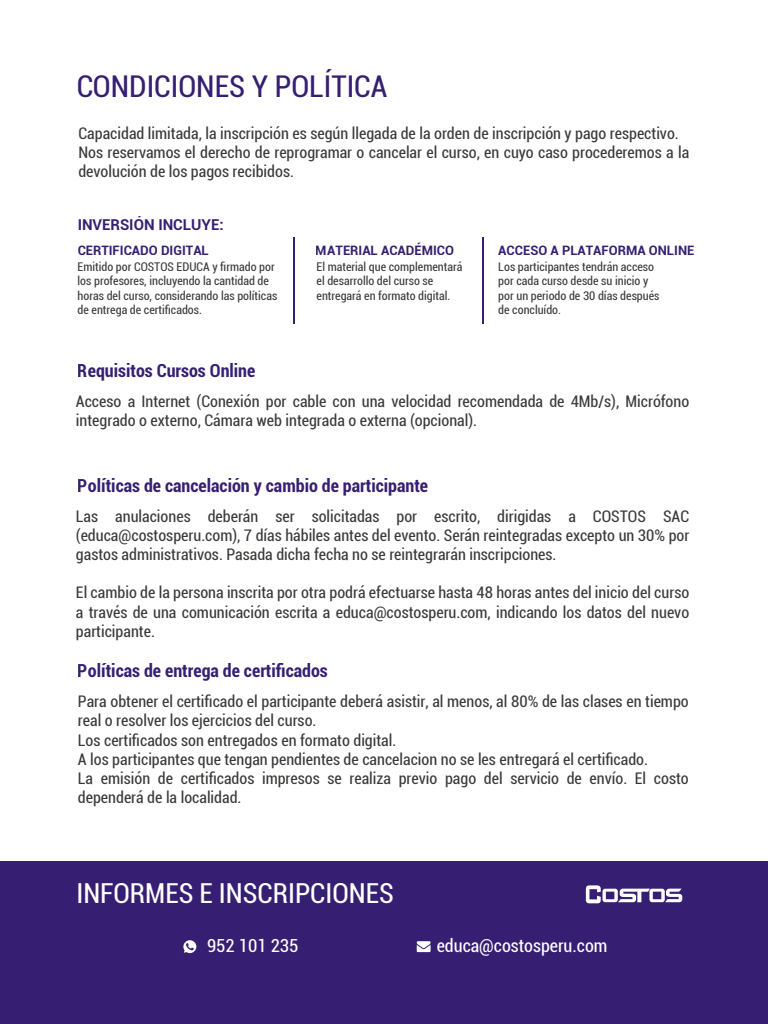
<style>
.page{position:relative;width:768px;height:1024px;background:#fff}
.page>*{position:absolute;margin:0;border:0;box-sizing:border-box;transform-origin:0 0}
.t1{font:condensed 30px "Roboto";color:#361f72}
.t2{font:condensed 27.6px "Roboto";color:#fff}
.t3{font:700 condensed 18px "Roboto";color:#361f72}
.t4{font:condensed 18px "Roboto";color:#fff}
.t5{font:condensed 16px/19.2px "Roboto";color:#3a3a39}
.t6{font:700 15px "Roboto";color:#361f72}
.t7{font:700 13px "Roboto";color:#361f72}
.t8{font:condensed 12px/14.4px "Roboto";color:#3a3a39}
</style>
<div class="page">
<div style="left:0;top:862px;width:768px;height:162px;background:#361f72"></div>
<svg style="left:586px;top:885px;width:96px;height:18px"></svg>
<hr style="left:482px;top:237px;width:2px;height:87px;background:#361f72">
<hr style="left:293px;top:237px;width:2px;height:87px;background:#361f72">
<svg style="left:417px;top:941px;width:14px;height:11px"></svg>
<svg style="left:183px;top:940px;width:13px;height:13px"></svg>
<h1 class="t1" style="left:76px;top:65px;width:312px">CONDICIONES Y POLÍTICA</h1>
<p class="t5" style="left:78px;top:123px;width:612px">Capacidad limitada, la inscripción es según llegada de la orden de inscripción y pago respectivo.<br>Nos reservamos el derecho de reprogramar o cancelar el curso, en cuyo caso procederemos a la devolución de los pagos recibidos.</p>
<p class="t6" style="left:78px;top:214px;width:148px">INVERSIÓN INCLUYE:</p>
<p class="t7" style="left:78px;top:241px;width:133px">CERTIFICADO DIGITAL</p>
<p class="t7" style="left:316px;top:241px;width:140px">MATERIAL ACADÉMICO</p>
<p class="t7" style="left:498px;top:241px;width:198px">ACCESO A PLATAFORMA ONLINE</p>
<p class="t8" style="left:78px;top:259px;width:201px">Emitido por COSTOS EDUCA y firmado por los profesores, incluyendo la cantidad de horas del curso, considerando las políticas de entrega de certificados.</p>
<p class="t8" style="left:317px;top:259px;width:147px">El material que complementará el desarrollo del curso se entregará en formato digital.</p>
<p class="t8" style="left:498px;top:259px;width:163px">Los participantes tendrán acceso por cada curso desde su inicio y por un periodo de 30 días después de concluído.</p>
<p class="t3" style="left:78px;top:358px;width:179px">Requisitos Cursos Online</p>
<p class="t5" style="left:76px;top:391px;width:615px">Acceso a Internet (Conexión por cable con una velocidad recomendada de 4Mb/s), Micrófono integrado o externo, Cámara web integrada o externa (opcional).</p>
<p class="t3" style="left:78px;top:473px;width:352px">Políticas de cancelación y cambio de participante</p>
<p class="t5" style="left:76px;top:506px;width:615px;text-align:justify">Las anulaciones deberán ser solicitadas por escrito, dirigidas a COSTOS SAC (educa@costosperu.com), 7 días hábiles antes del evento. Serán reintegradas excepto un 30% por gastos administrativos. Pasada dicha fecha no se reintegrarán inscripciones.</p>
<p class="t5" style="left:76px;top:583px;width:615px;text-align:justify">El cambio de la persona inscrita por otra podrá efectuarse hasta 48 horas antes del inicio del curso a través de una comunicación escrita a educa@costosperu.com, indicando los datos del nuevo participante.</p>
<p class="t3" style="left:78px;top:658px;width:251px">Políticas de entrega de certificados</p>
<p class="t5" style="left:78px;top:691px;width:612px">Para obtener el certificado el participante deberá asistir, al menos, al 80% de las clases en tiempo real o resolver los ejercicios del curso.<br>Los certificados son entregados en formato digital.<br>A los participantes que tengan pendientes de cancelacion no se les entregará el certificado.<br>La emisión de certificados impresos se realiza previo pago del servicio de envío. El costo dependerá de la localidad.</p>
<h2 class="t2" style="left:76px;top:874px;width:319px">INFORMES E INSCRIPCIONES</h2>
<p class="t4" style="left:207px;top:933px;width:93px">952 101 235</p>
<p class="t4" style="left:437px;top:933px;width:172px">educa@costosperu.com</p>
</div>
